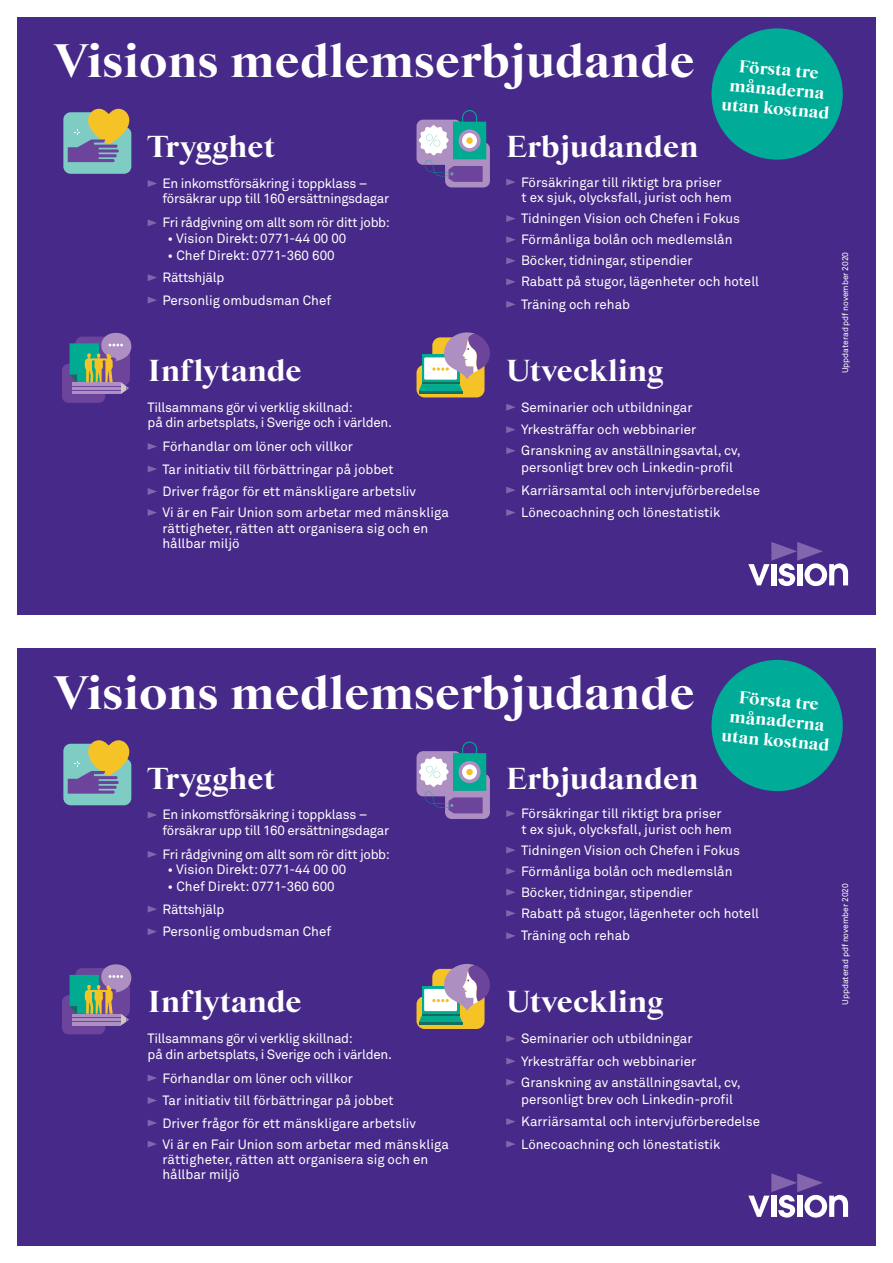
<style>
.page{position:relative;width:893px;height:1263px;background:#fff}
.page>*{position:absolute;margin:0;border:0;box-sizing:border-box;transform-origin:0 0}
.Rubrik_Starling_46{font:800 47.7px "Starling";letter-spacing:.01em;color:#fff}
.Rubrik_Starling_46-2{font:800 30.9px "Starling";letter-spacing:.01em;color:#fff}
.Rubrik_Starling_46-3{font:800 17.55px "Starling";color:#fff}
.Rubrik_Starling_46-4{font:13.35px/15.5px "Akkurat";color:#fff}
.Rubrik_Starling_46-5{font:13.35px/15.5px "Akkurat";letter-spacing:-.02em;color:#fff}
.Brd1{font:8.4px "Akkurat";color:#fff}
</style>
<div class="page">
<div style="left:17px;top:17px;width:859px;height:597px;background:#462988"></div>
<svg style="left:148px;top:180px;width:9px;height:7px"></svg>
<svg style="left:148px;top:219px;width:9px;height:7px"></svg>
<svg style="left:148px;top:274px;width:9px;height:7px"></svg>
<svg style="left:148px;top:297px;width:9px;height:7px"></svg>
<svg style="left:148px;top:443px;width:9px;height:7px"></svg>
<svg style="left:148px;top:466px;width:9px;height:6px"></svg>
<svg style="left:148px;top:488px;width:9px;height:7px"></svg>
<svg style="left:148px;top:509px;width:9px;height:7px"></svg>
<svg style="left:506px;top:404px;width:10px;height:7px"></svg>
<svg style="left:506px;top:426px;width:10px;height:7px"></svg>
<svg style="left:506px;top:447px;width:10px;height:7px"></svg>
<svg style="left:506px;top:487px;width:10px;height:6px"></svg>
<svg style="left:506px;top:509px;width:10px;height:7px"></svg>
<svg style="left:506px;top:179px;width:10px;height:7px"></svg>
<svg style="left:506px;top:215px;width:10px;height:7px"></svg>
<svg style="left:506px;top:236px;width:10px;height:7px"></svg>
<svg style="left:506px;top:257px;width:10px;height:7px"></svg>
<svg style="left:506px;top:278px;width:10px;height:7px"></svg>
<svg style="left:506px;top:301px;width:10px;height:7px"></svg>
<svg style="left:748px;top:542px;width:100px;height:44px"></svg>
<div style="left:711px;top:28px;width:132px;height:132px;background:#00ac98;border-radius:50%"></div>
<svg style="left:63px;top:108px;width:68px;height:66px;background:#92a593"></svg>
<svg style="left:416px;top:110px;width:74px;height:77px;background:#7a80ae"></svg>
<svg style="left:416px;top:332px;width:74px;height:65px;background:#979490"></svg>
<svg style="left:62px;top:333px;width:69px;height:70px;background:#707193"></svg>
<div style="left:17px;top:648px;width:859px;height:598px;background:#462988"></div>
<svg style="left:148px;top:811px;width:9px;height:7px"></svg>
<svg style="left:148px;top:851px;width:9px;height:7px"></svg>
<svg style="left:148px;top:906px;width:9px;height:6px"></svg>
<svg style="left:148px;top:928px;width:9px;height:7px"></svg>
<svg style="left:148px;top:1074px;width:9px;height:7px"></svg>
<svg style="left:148px;top:1097px;width:9px;height:7px"></svg>
<svg style="left:148px;top:1119px;width:9px;height:7px"></svg>
<svg style="left:148px;top:1140px;width:9px;height:7px"></svg>
<svg style="left:506px;top:1035px;width:10px;height:7px"></svg>
<svg style="left:506px;top:1058px;width:10px;height:6px"></svg>
<svg style="left:506px;top:1079px;width:10px;height:7px"></svg>
<svg style="left:506px;top:1118px;width:10px;height:7px"></svg>
<svg style="left:506px;top:1140px;width:10px;height:7px"></svg>
<svg style="left:506px;top:810px;width:10px;height:7px"></svg>
<svg style="left:506px;top:847px;width:10px;height:6px"></svg>
<svg style="left:506px;top:868px;width:10px;height:7px"></svg>
<svg style="left:506px;top:889px;width:10px;height:7px"></svg>
<svg style="left:506px;top:910px;width:10px;height:7px"></svg>
<svg style="left:506px;top:932px;width:10px;height:7px"></svg>
<svg style="left:748px;top:1173px;width:100px;height:44px"></svg>
<div style="left:711px;top:660px;width:132px;height:131px;background:#00ac98;border-radius:50%"></div>
<svg style="left:63px;top:739px;width:68px;height:66px;background:#92a592"></svg>
<svg style="left:416px;top:741px;width:74px;height:78px;background:#797fad"></svg>
<svg style="left:416px;top:964px;width:74px;height:65px"></svg>
<svg style="left:62px;top:964px;width:69px;height:70px;background:#707193"></svg>
<p class="Rubrik_Starling_46" style="left:54px;top:33px;width:642px">Visions medlemserbjudande</p>
<p class="Rubrik_Starling_46-3" style="left:740px;top:55px;width:82px;rotate:5deg">Första tre</p>
<p class="Rubrik_Starling_46-3" style="left:731px;top:74px;width:97px;rotate:5deg">månaderna</p>
<p class="Rubrik_Starling_46-3" style="left:722px;top:93px;width:110px;rotate:5deg">utan kostnad</p>
<p class="Rubrik_Starling_46-2" style="left:148px;top:128px;width:129px">Trygghet</p>
<p class="Rubrik_Starling_46-5" style="left:162px;top:176px;width:228px">En inkomstförsäkring i toppklass – försäkrar upp till 160 ersättningsdagar</p>
<p class="Rubrik_Starling_46-5" style="left:162px;top:215px;width:229px">Fri rådgivning om allt som rör ditt jobb:</p>
<p class="Rubrik_Starling_46-4" style="left:168px;top:231px;width:180px">• Vision Direkt: 0771-44 00 00</p>
<p class="Rubrik_Starling_46-4" style="left:168px;top:248px;width:169px">• Chef Direkt: 0771-360 600</p>
<p class="Rubrik_Starling_46-5" style="left:162px;top:270px;width:63px">Rättshjälp</p>
<p class="Rubrik_Starling_46-4" style="left:162px;top:293px;width:170px">Personlig ombudsman Chef</p>
<p class="Rubrik_Starling_46-2" style="left:148px;top:352px;width:155px">Inflytande</p>
<p class="Rubrik_Starling_46-5" style="left:148px;top:400px;width:246px">Tillsammans gör vi verklig skillnad:<br>på din arbetsplats, i Sverige och i världen.</p>
<p class="Rubrik_Starling_46-4" style="left:162px;top:439px;width:192px">Förhandlar om löner och villkor</p>
<p class="Rubrik_Starling_46-4" style="left:162px;top:461px;width:233px">Tar initiativ till förbättringar på jobbet</p>
<p class="Rubrik_Starling_46-4" style="left:162px;top:484px;width:255px">Driver frågor för ett mänskligare arbetsliv</p>
<p class="Rubrik_Starling_46-4" style="left:162px;top:505px;width:288px">Vi är en Fair Union som arbetar med mänskliga rättigheter, rätten att organisera sig och en hållbar miljö</p>
<p class="Rubrik_Starling_46-2" style="left:506px;top:128px;width:194px">Erbjudanden</p>
<p class="Rubrik_Starling_46-4" style="left:521px;top:175px;width:202px">Försäkringar till riktigt bra priser</p>
<p class="Rubrik_Starling_46-4" style="left:522px;top:190px;width:212px">t ex sjuk, olycksfall, jurist och hem</p>
<p class="Rubrik_Starling_46-4" style="left:521px;top:211px;width:221px">Tidningen Vision och Chefen i Fokus</p>
<p class="Rubrik_Starling_46-4" style="left:521px;top:232px;width:213px">Förmånliga bolån och medlemslån</p>
<p class="Rubrik_Starling_46-4" style="left:521px;top:253px;width:173px">Böcker, tidningar, stipendier</p>
<p class="Rubrik_Starling_46-4" style="left:521px;top:274px;width:240px">Rabatt på stugor, lägenheter och hotell</p>
<p class="Rubrik_Starling_46-4" style="left:521px;top:297px;width:111px">Träning och rehab</p>
<p class="Rubrik_Starling_46-2" style="left:506px;top:352px;width:158px">Utveckling</p>
<p class="Rubrik_Starling_46-4" style="left:521px;top:400px;width:173px">Seminarier och utbildningar</p>
<p class="Rubrik_Starling_46-4" style="left:521px;top:422px;width:177px">Yrkesträffar och webbinarier</p>
<p class="Rubrik_Starling_46-4" style="left:521px;top:442px;width:221px;line-height:16.8px">Granskning av anställningsavtal, cv, personligt brev och Linkedin-profil</p>
<p class="Rubrik_Starling_46-4" style="left:521px;top:482px;width:240px">Karriärsamtal och intervjuförberedelse</p>
<p class="Rubrik_Starling_46-4" style="left:521px;top:505px;width:201px">Lönecoachning och lönestatistik</p>
<p class="Brd1" style="left:840px;top:373px;width:123px;rotate:-90deg">Uppdaterad pdf november 2020</p>
<p class="Rubrik_Starling_46" style="left:54px;top:664px;width:642px">Visions medlemserbjudande</p>
<p class="Rubrik_Starling_46-3" style="left:740px;top:687px;width:82px;rotate:5deg">Första tre</p>
<p class="Rubrik_Starling_46-3" style="left:731px;top:706px;width:97px;rotate:5deg">månaderna</p>
<p class="Rubrik_Starling_46-3" style="left:722px;top:725px;width:110px;rotate:5deg">utan kostnad</p>
<p class="Rubrik_Starling_46-2" style="left:148px;top:760px;width:129px">Trygghet</p>
<p class="Rubrik_Starling_46-5" style="left:162px;top:807px;width:228px">En inkomstförsäkring i toppklass – försäkrar upp till 160 ersättningsdagar</p>
<p class="Rubrik_Starling_46-5" style="left:162px;top:847px;width:229px">Fri rådgivning om allt som rör ditt jobb:</p>
<p class="Rubrik_Starling_46-4" style="left:168px;top:862px;width:180px">• Vision Direkt: 0771-44 00 00</p>
<p class="Rubrik_Starling_46-4" style="left:168px;top:879px;width:169px">• Chef Direkt: 0771-360 600</p>
<p class="Rubrik_Starling_46-5" style="left:162px;top:901px;width:63px">Rättshjälp</p>
<p class="Rubrik_Starling_46-4" style="left:162px;top:924px;width:170px">Personlig ombudsman Chef</p>
<p class="Rubrik_Starling_46-2" style="left:148px;top:983px;width:155px">Inflytande</p>
<p class="Rubrik_Starling_46-5" style="left:148px;top:1031px;width:246px">Tillsammans gör vi verklig skillnad:<br>på din arbetsplats, i Sverige och i världen.</p>
<p class="Rubrik_Starling_46-4" style="left:162px;top:1070px;width:192px">Förhandlar om löner och villkor</p>
<p class="Rubrik_Starling_46-4" style="left:162px;top:1093px;width:233px">Tar initiativ till förbättringar på jobbet</p>
<p class="Rubrik_Starling_46-4" style="left:162px;top:1115px;width:255px">Driver frågor för ett mänskligare arbetsliv</p>
<p class="Rubrik_Starling_46-4" style="left:162px;top:1136px;width:288px">Vi är en Fair Union som arbetar med mänskliga rättigheter, rätten att organisera sig och en hållbar miljö</p>
<p class="Rubrik_Starling_46-2" style="left:506px;top:760px;width:194px">Erbjudanden</p>
<p class="Rubrik_Starling_46-4" style="left:521px;top:806px;width:202px">Försäkringar till riktigt bra priser</p>
<p class="Rubrik_Starling_46-4" style="left:522px;top:821px;width:212px">t ex sjuk, olycksfall, jurist och hem</p>
<p class="Rubrik_Starling_46-4" style="left:521px;top:842px;width:221px">Tidningen Vision och Chefen i Fokus</p>
<p class="Rubrik_Starling_46-4" style="left:521px;top:864px;width:213px">Förmånliga bolån och medlemslån</p>
<p class="Rubrik_Starling_46-4" style="left:521px;top:885px;width:173px">Böcker, tidningar, stipendier</p>
<p class="Rubrik_Starling_46-4" style="left:521px;top:906px;width:240px">Rabatt på stugor, lägenheter och hotell</p>
<p class="Rubrik_Starling_46-4" style="left:521px;top:928px;width:111px">Träning och rehab</p>
<p class="Rubrik_Starling_46-2" style="left:506px;top:983px;width:158px">Utveckling</p>
<p class="Rubrik_Starling_46-4" style="left:521px;top:1031px;width:173px">Seminarier och utbildningar</p>
<p class="Rubrik_Starling_46-4" style="left:521px;top:1053px;width:177px">Yrkesträffar och webbinarier</p>
<p class="Rubrik_Starling_46-4" style="left:521px;top:1074px;width:221px;line-height:16.8px">Granskning av anställningsavtal, cv, personligt brev och Linkedin-profil</p>
<p class="Rubrik_Starling_46-4" style="left:521px;top:1114px;width:240px">Karriärsamtal och intervjuförberedelse</p>
<p class="Rubrik_Starling_46-4" style="left:521px;top:1136px;width:201px">Lönecoachning och lönestatistik</p>
<p class="Brd1" style="left:840px;top:1005px;width:123px;rotate:-90deg">Uppdaterad pdf november 2020</p>
</div>
